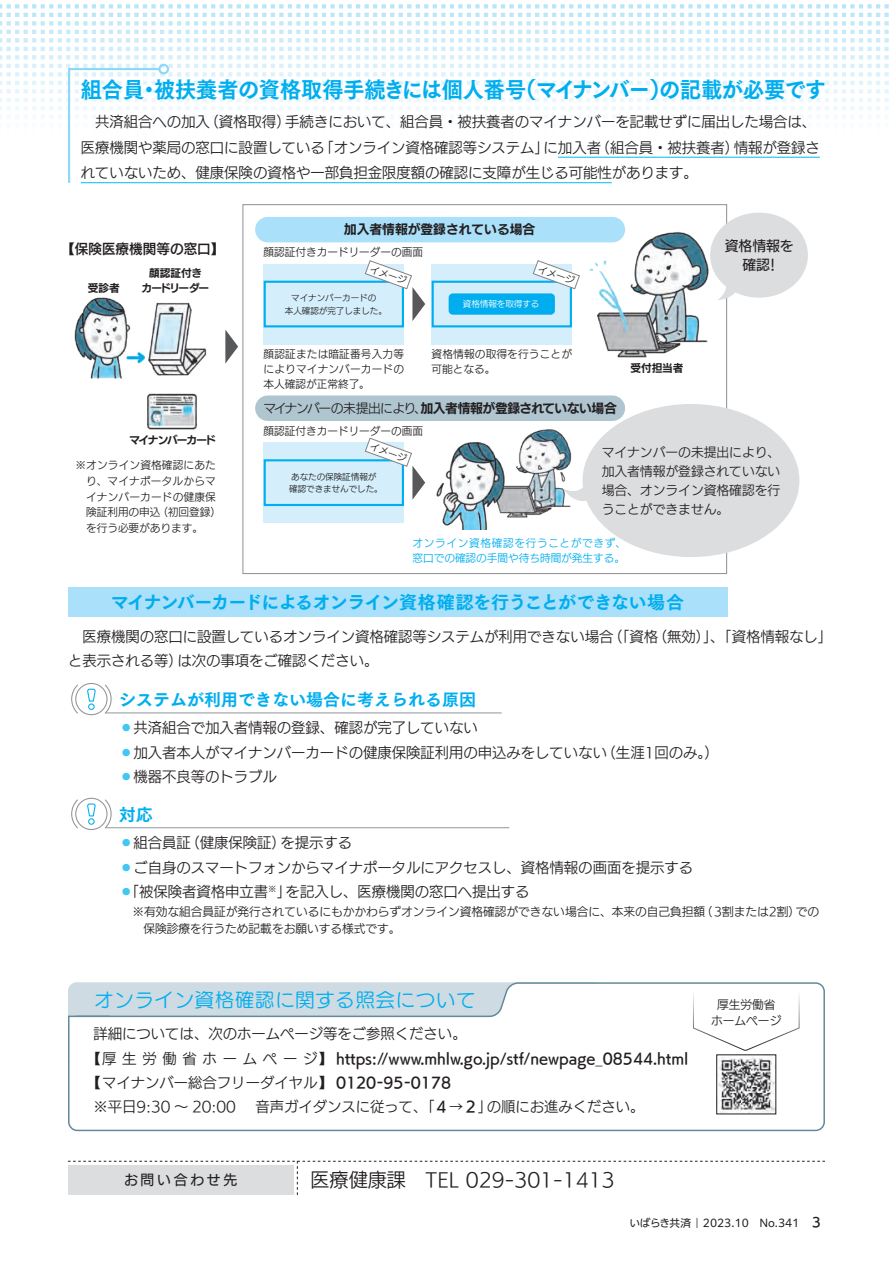
<style>
.page{position:relative;width:893px;height:1263px;background:#fff}
.page>*{position:absolute;margin:0;border:0;box-sizing:border-box;transform-origin:0 0}
.t1{font:22.35px "Tsuku Go Pro E";letter-spacing:-.01em;color:#00aeef;scale:.95 1}
.t2{font:19.2px "UD Kakugo Large Pr 6 N R";color:#231f20}
.t3{font:19.2px "UD Marugo Large Pr 6 N M";letter-spacing:.05em;color:#00aeef}
.t4{font:18px "Tsuku Go Pro E";letter-spacing:-.04em;color:#00aeef}
.t5{font:16.95px "Tsuku Go Pro E";color:#00aeef}
.t6{font:14.4px/24.5px "UD Kakugo Large Pr 6 N R";color:#231f20}
.t7{font:14.4px "UD Kakugo Large Pr 6 N DB";color:#231f20}
.t8{font:13.8px/19.2px "UD Kakugo Large Pr 6 N M";letter-spacing:.2em;color:#231f20;text-align:center}
.t9{font:13.65px "UD Kakugo Large Pr 6 N DB";color:#231f20}
.t10{font:12.75px/19.2px "UD Kakugo Large Pr 6 N R";color:#231f20;text-align:justify}
.t11{font:12.75px "UD Kakugo Large Pr 6 N B";letter-spacing:-.025em;color:#231f20}
.t12{font:12.75px "UD Kakugo Large Pr 6 N B";color:#231f20}
.t13{font:11.7px/17.1px "UD Kakugo Large Pr 6 N R";color:#231f20}
.t14{font:10.65px/15.9px "UD Kakugo Large Pr 6 N R";letter-spacing:.015em;color:#231f20}
.t15{font:10.65px/14.9px "UD Kakugo Large Pr 6 N R";color:#00aeef}
.t16{font:10.65px "PUD Shin Go NT Pr 6 N";color:#231f20}
.t17{font:10.65px/14.9px "UD Kakugo Large Pr 6 N B";letter-spacing:-.065em;color:#231f20;text-align:center}
.t18{font:10.65px "UD Kakugo Large Pr 6 N B";letter-spacing:-.11em;color:#231f20}
.t19{font:9.6px "UD Kakugo Large Pr 6 N R";color:#231f20}
.t20{font:8.55px/12.8px "UD Kakugo Large Pr 6 N R";color:#231f20;text-align:center}
.t21{font:8.55px "UD Kakugo Large Pr 6 N R";color:#fff}
.s1{font-family:"UD Kakugo Large Pr 6 N R"}
.s2{color:#40c7f4}
.s3{font-family:"UD Kakugo Large Pr 6 N DB"}
.s4{font-weight:300;font-stretch:expanded;font-size:13.35px}
.s5{font-family:"UD Kakugo Small Pr 6 N DB";font-size:12.75px}
</style>
<div class="page">
<svg style="left:68px;top:982px;width:757px;height:150px"></svg>
<div style="left:432px;top:264px;width:140px;height:80px;background:#d4effb"></div>
<div style="left:432px;top:281px;width:140px;height:46px;border:2px solid #00aeef"></div>
<div style="left:68px;top:587px;width:659px;height:30px;background:#aae0f9"></div>
<svg style="left:68px;top:1161px;width:757px;height:34px"></svg>
<div style="left:449px;top:293px;width:106px;height:22px;background:#00aeef;border-radius:4px"></div>
<img style="left:74px;top:297px;width:133px;height:133px">
<div style="left:264px;top:264px;width:140px;height:80px;background:#d4effb"></div>
<div style="left:264px;top:442px;width:140px;height:81px;background:#d4effb"></div>
<img style="left:583px;top:232px;width:126px;height:125px">
<img style="left:515px;top:429px;width:57px;height:88px">
<img style="left:436px;top:442px;width:79px;height:87px">
<div style="left:255px;top:395px;width:370px;height:26px;background:#afc5d0;border-radius:13px"></div>
<svg style="left:225px;top:330px;width:13px;height:34px"></svg>
<div style="left:264px;top:281px;width:140px;height:46px;border:2px solid #00aeef"></div>
<div style="left:264px;top:459px;width:140px;height:47px;border:2px solid #00aeef"></div>
<svg style="left:365px;top:260px;width:60px;height:61px"></svg>
<svg style="left:533px;top:260px;width:47px;height:29px"></svg>
<svg style="left:365px;top:438px;width:60px;height:62px"></svg>
<svg style="left:68px;top:1015px;width:43px;height:48px"></svg>
<hr style="left:105px;top:712px;width:397px;height:1px;background:#939598">
<hr style="left:105px;top:827px;width:404px;height:1px;background:#939598">
<svg style="left:0;top:4px;width:889px;height:180px"></svg>
<div style="left:158px;top:64px;width:11px;height:10px;border:2px solid #8dd7f7;border-radius:50%"></div>
<div style="left:255px;top:217px;width:370px;height:25px;background:#aae0f9;border-radius:13px"></div>
<svg style="left:718px;top:287px;width:17px;height:13px"></svg>
<svg style="left:563px;top:485px;width:25px;height:20px"></svg>
<div style="left:710px;top:213px;width:98px;height:85px;background:#dcdddf;border-radius:50%"></div>
<div style="left:583px;top:404px;width:216px;height:153px;background:#dcdddf;border-radius:50%"></div>
<svg style="left:104px;top:684px;width:8px;height:30px"></svg>
<svg style="left:71px;top:684px;width:8px;height:30px"></svg>
<div style="left:75px;top:683px;width:33px;height:32px;border:1px solid #939598;border-radius:50%"></div>
<div style="left:88px;top:703px;width:7px;height:7px;border:1px solid #00aeef;border-radius:50%"></div>
<svg style="left:87px;top:688px;width:8px;height:14px"></svg>
<svg style="left:104px;top:799px;width:8px;height:30px"></svg>
<svg style="left:71px;top:799px;width:8px;height:30px"></svg>
<div style="left:75px;top:798px;width:33px;height:32px;border:1px solid #939598;border-radius:50%"></div>
<div style="left:88px;top:818px;width:7px;height:7px;border:1px solid #00aeef;border-radius:50%"></div>
<svg style="left:87px;top:803px;width:8px;height:14px"></svg>
<svg style="left:693px;top:990px;width:107px;height:61px"></svg>
<img style="left:718px;top:1056px;width:56px;height:56px">
<h1 class="t1" style="left:81px;top:69px;width:786px">組合員・被扶養者の資格取得手続きには個人番号（マイナンバー）の記載が必要です</h1>
<p class="t6" style="left:81px;top:110px;width:741px;line-height:25.5px">　共済組合への加入（資格取得）手続きにおいて、組合員・被扶養者のマイナンバーを記載せずに届出した場合は、医療機関や薬局の窓口に設置している「オンライン資格確認等システム」に加入者（組合員・被扶養者）情報が登録されていないため、健康保険の資格や一部負担金限度額の確認に支障が生じる可能性があります。</p>
<p class="t9" style="left:61px;top:242px;width:165px">【保険医療機関等の窓口】</p>
<p class="t17" style="left:88px;top:281px;width:33px">受診者</p>
<p class="t17" style="left:142px;top:266px;width:69px">顔認証付き<br>カードリーダー</p>
<p class="t18" style="left:129px;top:434px;width:88px">マイナンバーカード</p>
<p class="t14" style="left:86px;top:457px;width:136px;text-indent:-11px">※オンライン資格確認にあたり、マイナポータルからマイナンバーカードの健康保険証利用の申込（初回登録）を行う必要があります。</p>
<p class="t12" style="left:344px;top:223px;width:193px">加入者情報が登録されている場合</p>
<p class="t14" style="left:264px;top:244px;width:161px">顔認証付きカードリーダーの画面</p>
<p class="t19" style="left:372px;top:263px;width:40px;rotate:20deg">イメージ</p>
<p class="t19" style="left:540px;top:263px;width:40px;rotate:20deg">イメージ</p>
<p class="t20" style="left:285px;top:292px;width:104px">マイナンバーカードの<br>本人確認が完了しました。</p>
<p class="t21" style="left:463px;top:299px;width:78px">資格情報を取得する</p>
<p class="t14" style="left:264px;top:347px;width:142px;line-height:14.9px;text-align:justify">顔認証または暗証番号入力等によりマイナンバーカードの本人確認が正常終了。</p>
<p class="t14" style="left:432px;top:347px;width:142px;line-height:14.9px">資格情報の取得を行うことが可能となる。</p>
<p class="t17" style="left:630px;top:361px;width:55px">受付担当者</p>
<p class="t8" style="left:725px;top:236px;width:70px">資格情報を確認！</p>
<p class="t11" style="left:263px;top:401px;width:355px"><span class="s1">マイナンバーの未提出により、</span>加入者情報が登録されていない場合</p>
<p class="t10" style="left:602px;top:443px;width:180px">マイナンバーの未提出により、加入者情報が登録されていない場合、オンライン資格確認を行うことができません。</p>
<p class="t14" style="left:466px;top:402px;width:72px">加入者（患者）</p>
<p class="t14" style="left:264px;top:423px;width:161px">顔認証付きカードリーダーの画面</p>
<p class="t19" style="left:372px;top:441px;width:40px;rotate:20deg">イメージ</p>
<p class="t20" style="left:289px;top:470px;width:95px;text-align:left">あなたの保険証情報が確認できませんでした。</p>
<p class="t15" style="left:412px;top:536px;width:215px">オンライン資格確認を行うことができず、窓口での確認の手間や待ち時間が発生する。</p>
<p class="t4" style="left:111px;top:586px;width:575px">マイナンバーカードによるオンライン資格確認を行うことができない場合</p>
<p class="t6" style="left:68px;top:625px;width:766px">　医療機関の窓口に設置しているオンライン資格確認等システムが利用できない場合（「資格（無効）」、「資格情報なし」と表示される等）は次の事項をご確認ください。</p>
<p class="t5" style="left:119px;top:684px;width:359px">システムが利用できない場合に考えられる原因</p>
<p class="t6" style="left:119px;top:716px;width:601px"><span class="s2">・</span>共済組合で加入者情報の登録、確認が完了していない<br><span class="s2">・</span>加入者本人がマイナンバーカードの健康保険証利用の申込みをしていない（生涯1回のみ。）<span class="s2">・</span>機器不良等のトラブル</p>
<p class="t5" style="left:119px;top:799px;width:36px">対応</p>
<p class="t6" style="left:119px;top:831px;width:576px"><span class="s2">・</span>組合員証（健康保険証）を提示する<br><span class="s2">・</span>ご自身のスマートフォンからマイナポータルにアクセスし、資格情報の画面を提示する<span class="s2">・</span>「被保険者資格申立書<sup>※</sup>」を記入し、医療機関の窓口へ提出する</p>
<p class="t13" style="left:119px;top:903px;width:701px;text-indent:13px">※有効な組合員証が発行されているにもかかわらずオンライン資格確認ができない場合に、本来の自己負担額（3割または2割）での　　保険診療を行うため記載をお願いする様式です。</p>
<h2 class="t3" style="left:94px;top:989px;width:382px">オンライン資格確認に関する照会について</h2>
<p class="t6" style="left:94px;top:1022px;width:375px">詳細については、次のホームページ等をご参照ください。</p>
<p class="t7" style="left:86px;top:1050px;width:604px"><span class="s1">【厚生労働省ホームページ】</span> https://www.mhlw.go.jp/stf/newpage_08544.html</p>
<p class="t6" style="left:94px;top:1071px;width:567px;text-indent:-7px">【マイナンバー総合フリーダイヤル】 <span class="s3">0120－95－0178<br></span>※平日9:30 ～ 20:00　 音声ガイダンスに従って、「<span class="s3">４</span>→<span class="s3">２</span>」の順にお進みください。　</p>
<p class="t8" style="left:124px;top:1171px;width:115px">お問い合わせ先</p>
<h2 class="t2" style="left:310px;top:1169px;width:306px">医療健康課　TEL 029-301-1413</h2>
<p class="t13" style="left:711px;top:997px;width:72px;line-height:15.9px;text-align:center">厚生労働省ホームページ</p>
<p class="t16" style="left:629px;top:1217px;width:193px">いばらき共済 <span class="s4">Ｉ</span> 2023.10　No.341 <span class="s5">3</span></p>
</div>
